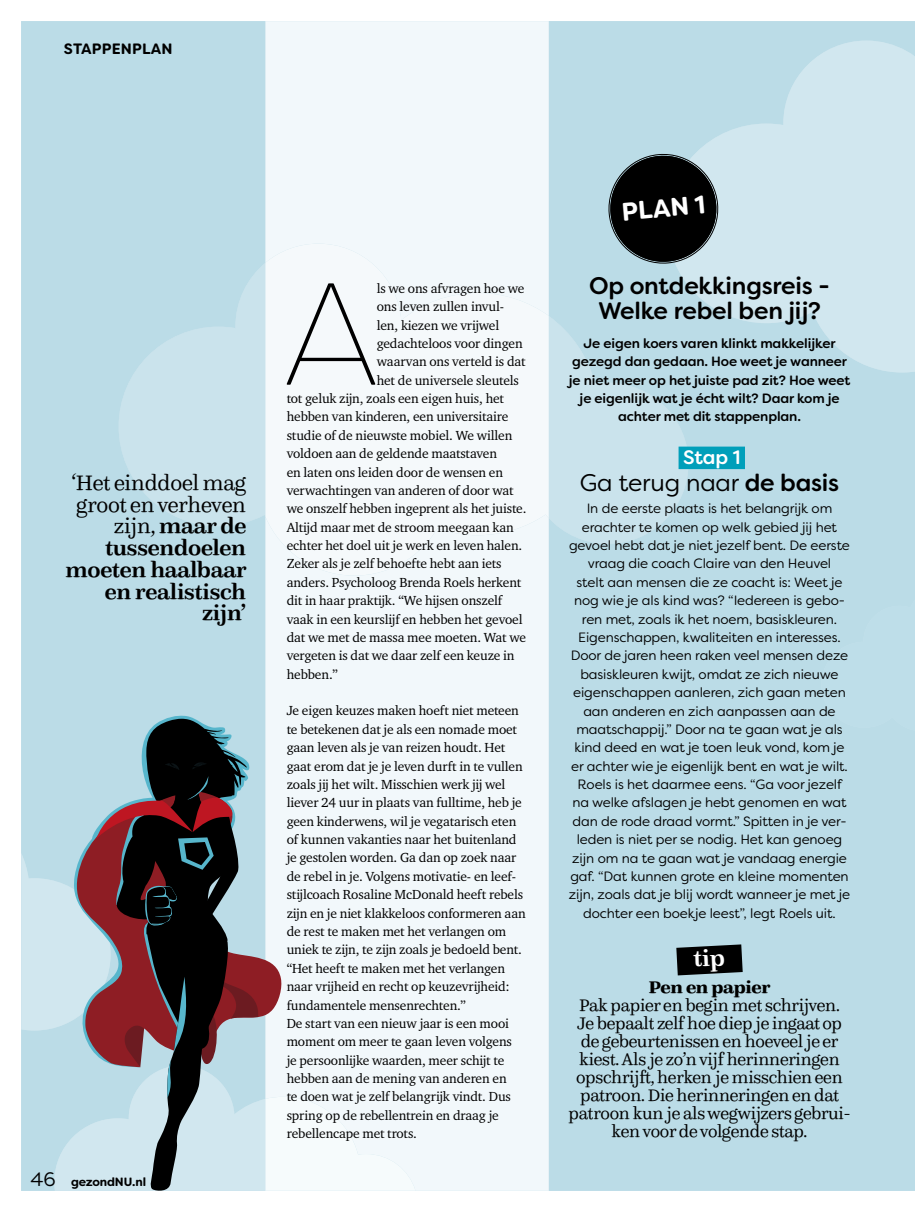
<style>
.page{position:relative;width:915px;height:1212px;background:#fff}
.page>*{position:absolute;margin:0;border:0;box-sizing:border-box;transform-origin:0 0}
.t1{font:100 144.75px "Filson Soft";color:#000}
.t2{font:700 25.5px "Filson Soft";color:#fff}
.t3{font:500 24px/25.5px "Filson Soft";letter-spacing:-.01em;color:#000;text-align:center}
.t4{font:24px "Filson Soft";letter-spacing:-.01em;color:#000}
.t5{font:500 22.5px/21.8px "Quixo OT";letter-spacing:-.01em;color:#000;text-align:right}
.t6{font:500 19.5px "Filson Soft";color:#fff}
.t7{font:300 18px/18px "Quixo OT";letter-spacing:-.015em;color:#000;text-align:center}
.t8{font:700 18px "Quixo OT";letter-spacing:-.015em;color:#000}
.t9{font:700 15px "Filson Soft";letter-spacing:.01em;color:#000}
.t10{font:13.5px/18.3px "Charter ITC Std";letter-spacing:-.01em;color:#000}
.t11{font:13.5px/18.3px "Filson Soft";letter-spacing:-.01em;color:#000;text-align:center}
.t12{font:500 13.5px/18.3px "Filson Soft";letter-spacing:-.01em;color:#000;text-align:center}
.t13{font:700 12px "Filson Soft";letter-spacing:-.015em;color:#000}
.s1{font-weight:300}
.s2{font-weight:400;font-size:19.5px}
.s3{font-weight:500}
</style>
<div class="page">
<div style="left:21px;top:21px;width:893px;height:1170px;background:#bbdce7"></div>
<svg style="left:119px;top:263px;width:569px;height:281px;background:#c4e0ea"></svg>
<svg style="left:666px;top:41px;width:248px;height:331px;background:#cae3ec"></svg>
<div style="left:821px;top:585px;width:93px;height:156px;background:#bedee9"></div>
<div style="left:265px;top:21px;width:283px;height:1170px;background:#f2f8fb"></div>
<div style="left:265px;top:244px;width:283px;height:332px;background:#f5f9fb"></div>
<div style="left:678px;top:447px;width:66px;height:22px;background:#009fba"></div>
<svg style="left:21px;top:714px;width:394px;height:477px"></svg>
<svg style="left:606px;top:152px;width:114px;height:113px;background:#373f42"></svg>
<svg style="left:676px;top:944px;width:66px;height:31px;background:#171b1c"></svg>
<p class="t9" style="left:64px;top:39px;width:110px">STAPPENPLAN</p>
<h3 class="t5" style="left:65px;top:471px;width:183px"><span class="s1">‘Het einddoel mag groot en verheven zijn,</span> maar de tussendoelen moeten haalbaar en realistisch zijn’</h3>
<p class="t13" style="left:31px;top:1174px;width:117px"><span class="s2">46</span> gezondNU.nl</p>
<h1 class="t1" style="left:284px;top:247px;width:96px">A</h1>
<p class="t10" style="left:376px;top:279px;width:149px">ls we ons afvragen hoe we</p>
<p class="t10" style="left:376px;top:297px;width:129px">ons leven zullen invul-</p>
<p class="t10" style="left:376px;top:316px;width:124px">len, kiezen we vrijwel</p>
<p class="t10" style="left:376px;top:334px;width:147px">gedachteloos voor dingen</p>
<p class="t10" style="left:376px;top:352px;width:150px">waarvan ons verteld is dat</p>
<p class="t10" style="left:376px;top:371px;width:144px">het de universele sleutels</p>
<p class="t10" style="left:286px;top:389px;width:219px">tot geluk zijn, zoals een eigen huis, het</p>
<p class="t10" style="left:286px;top:407px;width:223px">hebben van kinderen, een universitaire</p>
<p class="t10" style="left:286px;top:426px;width:227px">studie of de nieuwste mobiel. We willen</p>
<p class="t10" style="left:286px;top:444px;width:212px">voldoen aan de geldende maatstaven</p>
<p class="t10" style="left:286px;top:463px;width:218px">en laten ons leiden door de wensen en</p>
<p class="t10" style="left:286px;top:481px;width:228px">verwachtingen van anderen of door wat</p>
<p class="t10" style="left:286px;top:499px;width:241px">we onszelf hebben ingeprent als het juiste.</p>
<p class="t10" style="left:286px;top:518px;width:228px">Altijd maar met de stroom meegaan kan</p>
<p class="t10" style="left:286px;top:536px;width:237px">echter het doel uit je werk en leven halen.</p>
<p class="t10" style="left:286px;top:554px;width:216px">Zeker als je zelf behoefte hebt aan iets</p>
<p class="t10" style="left:286px;top:573px;width:236px">anders. Psycholoog Brenda Roels herkent</p>
<p class="t10" style="left:286px;top:591px;width:217px">dit in haar praktijk. “We hijsen onszelf</p>
<p class="t10" style="left:286px;top:610px;width:237px">vaak in een keurslijf en hebben het gevoel</p>
<p class="t10" style="left:286px;top:628px;width:241px">dat we met de massa mee moeten. Wat we</p>
<p class="t10" style="left:286px;top:646px;width:229px">vergeten is dat we daar zelf een keuze in</p>
<p class="t10" style="left:286px;top:665px;width:53px">hebben.”</p>
<p class="t10" style="left:286px;top:701px;width:240px">Je eigen keuzes maken hoeft niet meteen te betekenen dat je als een nomade moet gaan leven als je van reizen houdt. Het gaat erom dat je je leven durft in te vullen zoals jij het wilt. Misschien werk jij wel liever 24 uur in plaats van fulltime, heb je geen kinderwens, wil je vegatarisch eten of kunnen vakanties naar het buitenland je gestolen worden. Ga dan op zoek naar de rebel in je. Volgens motivatie- en leef&shy;stijlcoach Rosaline McDonald heeft rebels zijn en je niet klakkeloos conformeren aan de rest te maken met het verlangen om uniek te zijn, te zijn zoals je bedoeld bent. “Het heeft te maken met het verlangen naar vrijheid en recht op keuzevrijheid: fundamentele mensenrechten.”<br>De start van een nieuw jaar is een mooi moment om meer te gaan leven volgens<br>je persoonlijke waarden, meer schijt te hebben aan de mening van anderen en<br>te doen wat je zelf belangrijk vindt. Dus spring op de rebellentrein en draag je rebellencape met trots.</p>
<h2 class="t2" style="left:620px;top:195px;width:85px;rotate:-5deg">PLAN 1</h2>
<h3 class="t3" style="left:589px;top:273px;width:242px">Op ontdekkingsreis -<br>Welke rebel ben jij?</h3>
<p class="t12" style="left:568px;top:334px;width:283px">Je eigen koers varen klinkt makkelijker gezegd dan gedaan. Hoe weet je wanneer je niet meer op het juiste pad zit? Hoe weet je eigenlijk wat je écht wilt? Daar kom je achter met dit stappenplan.</p>
<h3 class="t6" style="left:683px;top:444px;width:59px">Stap 1</h3>
<h3 class="t4" style="left:579px;top:467px;width:261px">Ga terug naar <span class="s3">de basis</span></h3>
<p class="t11" style="left:568px;top:499px;width:283px">In de eerste plaats is het belangrijk om erachter te komen op welk gebied jij het gevoel hebt dat je niet jezelf bent. De eerste vraag die coach Claire van den Heuvel<br>stelt aan mensen die ze coacht is: Weet je nog wie je als kind was? “Iedereen is gebo&shy;ren met, zoals ik het noem, basiskleuren.<br>Eigenschappen, kwaliteiten en interesses.<br>Door de jaren heen raken veel mensen deze basiskleuren kwijt, omdat ze zich nieuwe eigenschappen aanleren, zich gaan meten aan anderen en zich aanpassen aan de maatschappij.” Door na te gaan wat je als kind deed en wat je toen leuk vond, kom je er achter wie je eigenlijk bent en wat je wilt.<br>Roels is het daarmee eens. “Ga voor jezelf na welke afslagen je hebt genomen en wat dan de rode draad vormt.” Spitten in je ver&shy;leden is niet per se nodig. Het kan genoeg zijn om na te gaan wat je vandaag energie gaf. “Dat kunnen grote en kleine momenten zijn, zoals dat je blij wordt wanneer je met je dochter een boekje leest”, legt Roels uit.</p>
<h3 class="t8" style="left:648px;top:975px;width:123px">Pen en papier</h3>
<p class="t7" style="left:568px;top:996px;width:283px">Pak papier en begin met schrijven.<br>Je bepaalt zelf hoe diep je ingaat op de gebeurtenissen en hoeveel je er kiest. Als je zo’n vijf herinneringen opschrijft, herken je misschien een patroon. Die herinneringen en dat patroon kun je als wegwijzers gebrui&shy;ken voor de volgende stap.</p>
</div>
